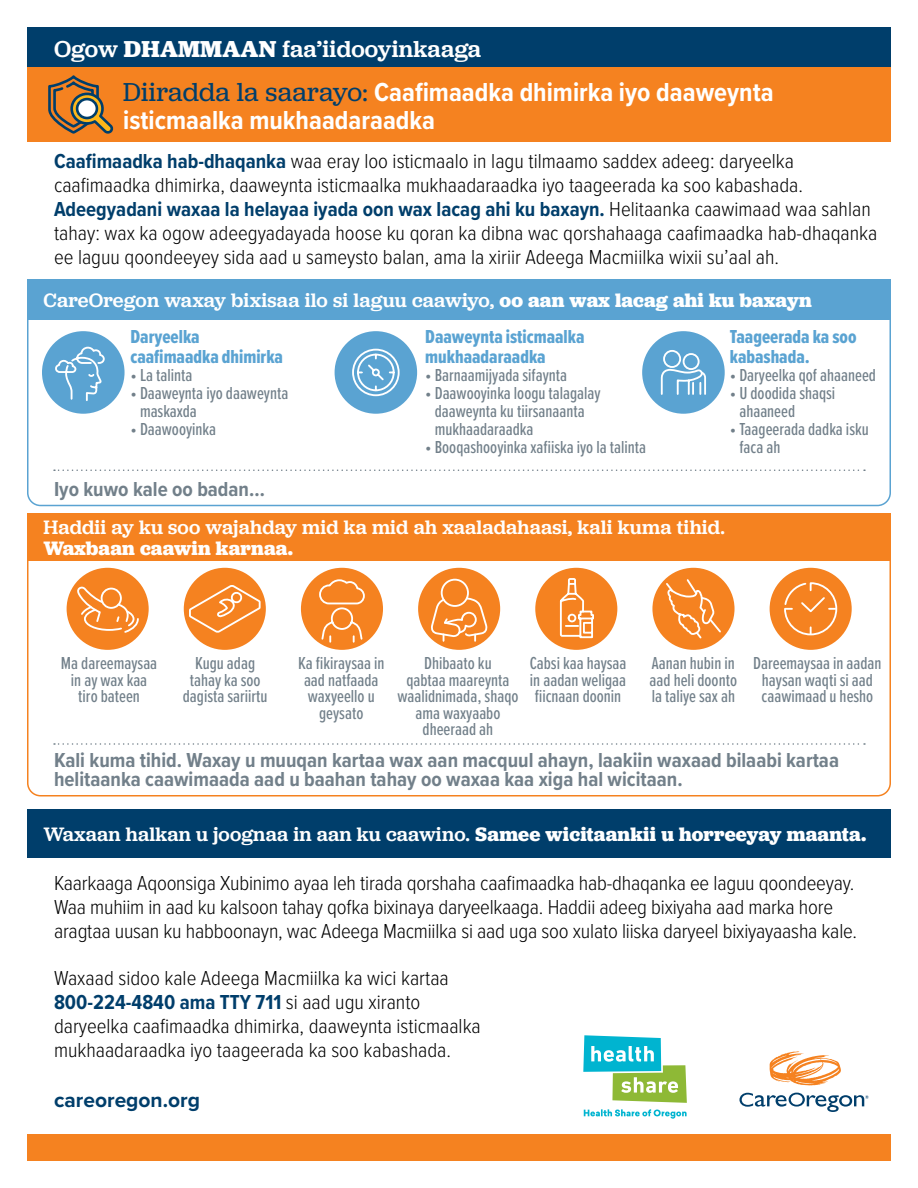
<style>
.page{position:relative;width:918px;height:1188px;background:#fff}
.page>*{position:absolute;margin:0;border:0;box-sizing:border-box;transform-origin:0 0}
.t1{font:700 27px/28.5px "Proxima Nova Cond";color:#fff}
.t2{font:500 24px "Jubilat";letter-spacing:.01em;color:#fff}
.t3{font:300 21px/24px "Proxima Nova Cond";color:#000}
.t4{font:700 21px/19.5px "Proxima Nova Cond";color:#72808a}
.t5{font:700 21px "Proxima Nova";color:#003e6b}
.t6{font:500 20.25px "Jubilat";letter-spacing:.01em;color:#fff}
.t7{font:700 20.25px "Jubilat";letter-spacing:.01em;color:#fff}
.t8{font:19.5px/19.5px "Proxima Nova Ex Cn Extrabld";color:#5aa3d2}
.t9{font:500 18px/16.5px "Proxima Nova Ex Cn";color:#72808a}
.s1{font-weight:700}
.s2{font-family:"Jubilat";font-weight:400;color:#003e6b}
.s3{font-weight:700;color:#003e6b}
</style>
<div class="page">
<div style="left:27px;top:297px;width:864px;height:209px;border:2px solid #5aa3d2;border-radius:13px"></div>
<svg style="left:27px;top:561px;width:864px;height:236px"></svg>
<div style="left:27px;top:27px;width:864px;height:41px;background:#003e6b"></div>
<div style="left:27px;top:809px;width:864px;height:48px;background:#003e6b"></div>
<div style="left:27px;top:68px;width:864px;height:74px;background:#f58220"></div>
<div style="left:27px;top:1134px;width:864px;height:27px;background:#f58220"></div>
<svg style="left:48px;top:75px;width:66px;height:59px"></svg>
<div style="left:77px;top:99px;width:20px;height:19px;background:#fff;border-radius:50%"></div>
<div style="left:76px;top:98px;width:22px;height:21px;border:3px solid #003e6b;border-radius:50%"></div>
<div style="left:335px;top:331px;width:82px;height:83px;background:#5aa3d2;border-radius:50%"></div>
<svg style="left:352px;top:348px;width:48px;height:49px"></svg>
<div style="left:642px;top:331px;width:83px;height:83px;background:#5aa3d2;border-radius:50%"></div>
<svg style="left:660px;top:350px;width:46px;height:45px"></svg>
<div style="left:42px;top:331px;width:83px;height:83px;background:#5aa3d2;border-radius:50%"></div>
<svg style="left:54px;top:279px;width:52px;height:135px"></svg>
<div style="left:27px;top:513px;width:864px;height:48px;background:#f58220"></div>
<div style="left:27px;top:280px;width:864px;height:40px;background:#5aa3d2"></div>
<div style="left:301px;top:568px;width:82px;height:82px;background:#f58220;border-radius:50%"></div>
<svg style="left:318px;top:579px;width:48px;height:65px"></svg>
<svg style="left:54px;top:470px;width:811px;height:1px"></svg>
<svg style="left:54px;top:743px;width:811px;height:2px"></svg>
<div style="left:535px;top:568px;width:82px;height:82px;background:#f58220;border-radius:50%"></div>
<svg style="left:558px;top:578px;width:37px;height:76px"></svg>
<div style="left:67px;top:568px;width:82px;height:82px;background:#f58220;border-radius:50%"></div>
<svg style="left:77px;top:586px;width:62px;height:47px"></svg>
<div style="left:418px;top:568px;width:82px;height:82px;background:#f58220;border-radius:50%"></div>
<svg style="left:430px;top:561px;width:58px;height:82px"></svg>
<div style="left:184px;top:568px;width:82px;height:82px;background:#f58220;border-radius:50%"></div>
<svg style="left:187px;top:583px;width:75px;height:51px"></svg>
<div style="left:770px;top:568px;width:82px;height:82px;background:#f58220;border-radius:50%"></div>
<svg style="left:784px;top:582px;width:54px;height:54px"></svg>
<div style="left:652px;top:568px;width:83px;height:82px;background:#f58220;border-radius:50%"></div>
<svg style="left:664px;top:577px;width:59px;height:63px"></svg>
<svg style="left:770px;top:1051px;width:71px;height:35px"></svg>
<svg style="left:739px;top:1093px;width:130px;height:19px"></svg>
<svg style="left:584px;top:1109px;width:103px;height:10px"></svg>
<svg style="left:583px;top:1035px;width:104px;height:68px"></svg>
<p class="t2" style="left:54px;top:33px;width:429px">Ogow <span class="s1">DHAMMAAN</span> faa’iidooyinkaaga</p>
<p class="t1" style="left:123px;top:77px;width:652px"><span class="s2">Diiradda la saarayo:</span> Caafimaadka dhimirka iyo daaweynta isticmaalka mukhaadaraadka</p>
<p class="t3" style="left:54px;top:148px;width:825px"><span class="s3">Caafimaadka hab-dhaqanka</span> waa eray loo isticmaalo in lagu tilmaamo saddex adeeg: daryeelka caafimaadka dhimirka, daaweynta isticmaalka mukhaadaraadka iyo taageerada ka soo kabashada.<br><span class="s3">Adeegyadani waxaa la helayaa iyada oon wax lacag ahi ku baxayn.</span> Helitaanka caawimaad waa sahlan tahay: wax ka ogow adeegyadayada hoose ku qoran ka dibna wac qorshahaaga caafimaadka hab-dhaqanka ee laguu qoondeeyey sida aad u sameysto balan, ama la xiriir Adeega Macmiilka wixii su’aal ah.</p>
<p class="t6" style="left:44px;top:287px;width:770px">CareOregon waxay bixisaa ilo si laguu caawiyo, <span class="s1">oo aan wax lacag ahi ku baxayn</span></p>
<p class="t8" style="left:130px;top:327px;width:154px">Daryeelka caafimaadka dhimirka</p>
<p class="t9" style="left:130px;top:366px;width:63px">• La talinta</p>
<p class="t9" style="left:140px;top:383px;width:150px;line-height:18px;text-indent:-10px">• Daaweynta iyo daaweynta maskaxda</p>
<p class="t9" style="left:130px;top:420px;width:87px">• Daawooyinka</p>
<p class="t4" style="left:54px;top:479px;width:213px">Iyo kuwo kale oo badan…</p>
<p class="t8" style="left:425px;top:327px;width:161px">Daaweynta isticmaalka mukhaadaraadka</p>
<p class="t9" style="left:425px;top:366px;width:143px">• Barnaamijyada sifaynta</p>
<p class="t9" style="left:435px;top:383px;width:168px;line-height:18px;text-indent:-10px">• Daawooyinka loogu talagalay daaweynta ku tiirsanaanta mukhaadaraadka</p>
<p class="t9" style="left:425px;top:438px;width:222px">• Booqashooyinka xafiiska iyo la talinta</p>
<p class="t8" style="left:730px;top:327px;width:128px">Taageerada ka soo kabashada.</p>
<p class="t9" style="left:730px;top:366px;width:148px">• Daryeelka qof ahaaneed</p>
<p class="t9" style="left:739px;top:383px;width:97px;line-height:18px;text-indent:-10px">• U doodida shaqsi ahaaneed</p>
<p class="t9" style="left:739px;top:419px;width:131px;line-height:18px;text-indent:-10px">• Taageerada dadka isku faca ah</p>
<p class="t6" style="left:44px;top:514px;width:683px">Haddii ay ku soo wajahday mid ka mid ah xaaladahaasi, kali kuma tihid.</p>
<p class="t7" style="left:44px;top:535px;width:251px">Waxbaan caawin karnaa.</p>
<p class="t9" style="left:61px;top:655px;width:98px;text-align:center">Ma dareemaysaa in ay wax kaa tiro bateen</p>
<p class="t9" style="left:183px;top:655px;width:86px;text-align:center">Kugu adag tahay ka soo dagista sariirtu</p>
<p class="t9" style="left:298px;top:655px;width:88px;text-align:center">Ka fikiraysaa in aad natfaada waxyeello u geysato</p>
<p class="t9" style="left:397px;top:655px;width:123px;text-align:center">Dhibaato ku<br>qabtaa maareynta waalidnimada, shaqo ama waxyaabo dheeraad ah</p>
<p class="t9" style="left:530px;top:655px;width:98px;text-align:justify">Cabsi kaa haysaa in aadan weligaa fiicnaan doonin</p>
<p class="t9" style="left:650px;top:655px;width:89px">Aanan hubin in aad heli doonto la taliye sax ah</p>
<p class="t9" style="left:753px;top:655px;width:130px;text-align:center">Dareemaysaa in aadan haysan waqti si aad caawimaad u hesho</p>
<p class="t4" style="left:54px;top:750px;width:787px">Kali kuma tihid. Waxay u muuqan kartaa wax aan macquul ahayn, laakiin waxaad bilaabi kartaa helitaanka caawimaada aad u baahan tahay oo waxaa kaa xiga hal wicitaan.</p>
<p class="t6" style="left:44px;top:821px;width:824px">Waxaan halkan u joognaa in aan ku caawino. <span class="s1">Samee wicitaankii u horreeyay maanta.</span></p>
<p class="t3" style="left:54px;top:870px;width:805px">Kaarkaaga Aqoonsiga Xubinimo ayaa leh tirada qorshaha caafimaadka hab-dhaqanka ee laguu qoondeeyay.<br>Waa muhiim in aad ku kalsoon tahay qofka bixinaya daryeelkaaga. Haddii adeeg bixiyaha aad marka hore aragtaa uusan ku habboonayn, wac Adeega Macmiilka si aad uga soo xulato liiska daryeel bixiyayaasha kale.</p>
<p class="t3" style="left:54px;top:965px;width:428px">Waxaad sidoo kale Adeega Macmiilka ka wici kartaa <span class="s3">800-224-4840 ama TTY 711</span> si aad ugu xiranto daryeelka caafimaadka dhimirka, daaweynta isticmaalka mukhaadaraadka iyo taageerada ka soo kabashada.</p>
<p class="t5" style="left:54px;top:1084px;width:147px">careoregon.org</p>
</div>
